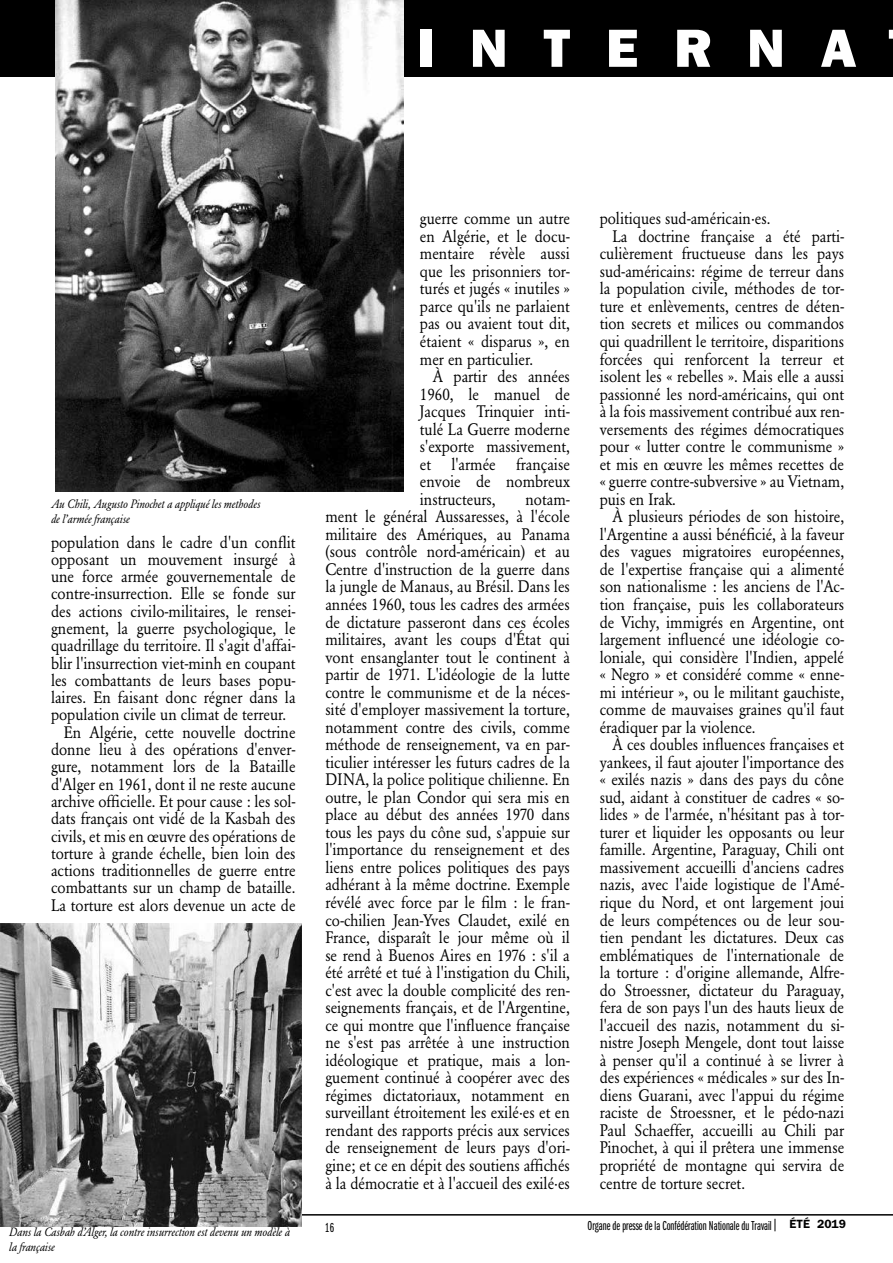
<style>
.page{position:relative;width:893px;height:1263px;background:#fff}
.page>*{position:absolute;margin:0;border:0;box-sizing:border-box;transform-origin:0 0}
.t1{font:54px "ITC Franklin Gothic Std Hvy";letter-spacing:.665em;color:#fff}
.t2{font:16.5px/17.5px "Garamond BE";color:#000;text-align:justify;scale:.91 1}
.t3{font:13.5px "ITC Franklin Gothic Std Bk X Cp";color:#000}
.t4{font:italic 12px/15px "Garamond BE";color:#000;scale:.91 1}
.t5{font:600 12px "ITC Franklin Gothic Std";color:#000}
</style>
<div class="page">
<hr style="left:0;top:1214px;width:893px;height:1px;background:#000">
<svg style="left:775px;top:1219px;width:1px;height:12px"></svg>
<div style="left:0;top:0;width:893px;height:77px;background:#000"></div>
<img style="left:55px;top:0;width:348px;height:491px">
<img style="left:1px;top:923px;width:301px;height:303px">
<h1 class="t1" style="left:417px;top:17px;width:441px">INTERNA</h1>
<p class="t4" style="left:51px;top:497px;width:232px">Au Chili, Augusto Pinochet a appliqué les methodes de l’armée française</p>
<p class="t2" style="left:51px;top:533px;width:270px">population dans le cadre d'un conflit</p>
<p class="t2" style="left:51px;top:550px;width:270px">opposant un mouvement insurgé à</p>
<p class="t2" style="left:51px;top:568px;width:270px">une force armée gouvernementale de</p>
<p class="t2" style="left:51px;top:585px;width:270px">contre-insurrection. Elle se fonde sur</p>
<p class="t2" style="left:51px;top:602px;width:270px">des actions civilo-militaires, le rensei-</p>
<p class="t2" style="left:51px;top:620px;width:270px">gnement, la guerre psychologique, le</p>
<p class="t2" style="left:51px;top:637px;width:270px">quadrillage du territoire. Il s'agit d'affai-</p>
<p class="t2" style="left:51px;top:654px;width:270px">blir l'insurrection viet-minh en coupant</p>
<p class="t2" style="left:51px;top:671px;width:270px">les combattants de leurs bases popu-</p>
<p class="t2" style="left:51px;top:689px;width:270px">laires. En faisant donc régner dans la</p>
<p class="t2" style="left:51px;top:706px;width:260px">population civile un climat de terreur.</p>
<p class="t2" style="left:64px;top:723px;width:256px">En Algérie, cette nouvelle doctrine</p>
<p class="t2" style="left:51px;top:741px;width:270px">donne lieu à des opérations d'enver-</p>
<p class="t2" style="left:51px;top:758px;width:270px">gure, notamment lors de la Bataille</p>
<p class="t2" style="left:51px;top:775px;width:270px">d'Alger en 1961, dont il ne reste aucune</p>
<p class="t2" style="left:51px;top:792px;width:270px">archive officielle. Et pour cause : les sol-</p>
<p class="t2" style="left:51px;top:810px;width:270px">dats français ont vidé de la Kasbah des</p>
<p class="t2" style="left:51px;top:827px;width:270px">civils, et mis en œuvre des opérations de</p>
<p class="t2" style="left:51px;top:844px;width:270px">torture à grande échelle, bien loin des</p>
<p class="t2" style="left:51px;top:862px;width:270px">actions traditionnelles de guerre entre</p>
<p class="t2" style="left:51px;top:879px;width:270px">combattants sur un champ de bataille.</p>
<p class="t2" style="left:51px;top:896px;width:270px">La torture est alors devenue un acte de</p>
<p class="t4" style="left:9px;top:1224px;width:310px">Dans la Casbah d’Alger, la contre insurrection est devenu un modèle à la française</p>
<p class="t2" style="left:420px;top:210px;width:166px">guerre comme un autre en Algérie, et le docu&shy;mentaire révèle aussi que les prisonniers tor&shy;turés et jugés « inutiles » parce qu'ils ne parlaient pas ou avaient tout dit, étaient « disparus », en mer en particulier.</p>
<p class="t2" style="left:420px;top:368px;width:166px;text-indent:13px">À partir des années 1960, le manuel de Jacques Trinquier inti&shy;tulé La Guerre moderne s'exporte massivement, et l'armée française envoie de nombreux instructeurs,</p>
<p class="t2" style="left:325px;top:490px;width:270px;text-indent:200px">notam&shy;ment le général Aussaresses, à l'école militaire des Amériques, au Panama (sous contrôle nord-américain) et au Centre d'instruction de la guerre dans la jungle de Manaus, au Brésil. Dans les années 1960, tous les cadres des armées de dictature passeront dans ces écoles militaires, avant les coups d'État qui vont ensanglanter tout le continent à partir de 1971. L'idéologie de la lutte contre le communisme et de la néces&shy;sité d'employer massivement la torture, notamment contre des civils, comme méthode de renseignement, va en par&shy;ticulier intéresser les futurs cadres de la DINA, la police politique chilienne. En outre, le plan Condor qui sera mis en place au début des années 1970 dans tous les pays du cône sud, s'appuie sur l'importance du renseignement et des liens entre polices politiques des pays adhérant à la même doctrine. Exemple révélé avec force par le film : le fran&shy;co-chilien Jean-Yves Claudet, exilé en France, disparaît le jour même où il se rend à Buenos Aires en 1976 : s'il a été arrêté et tué à l'instigation du Chili, c'est avec la double complicité des ren&shy;seignements français, et de l'Argentine, ce qui montre que l'influence française ne s'est pas arrêtée à une instruction idéologique et pratique, mais a lon&shy;guement continué à coopérer avec des régimes dictatoriaux, notamment en surveillant étroitement les exilé·es et en rendant des rapports précis aux services de renseignement de leurs pays d'ori&shy;gine; et ce en dépit des soutiens affichés à la démocratie et à l'accueil des exilé·es</p>
<p class="t2" style="left:600px;top:210px;width:189px">politiques sud-américain·es.</p>
<p class="t2" style="left:612px;top:227px;width:256px">La doctrine française a été parti-</p>
<p class="t2" style="left:600px;top:245px;width:270px">culièrement fructueuse dans les pays</p>
<p class="t2" style="left:600px;top:263px;width:270px">sud-américains: régime de terreur dans</p>
<p class="t2" style="left:600px;top:280px;width:270px">la population civile, méthodes de tor-</p>
<p class="t2" style="left:600px;top:298px;width:270px">ture et enlèvements, centres de déten-</p>
<p class="t2" style="left:600px;top:315px;width:270px">tion secrets et milices ou commandos</p>
<p class="t2" style="left:600px;top:333px;width:270px">qui quadrillent le territoire, disparitions</p>
<p class="t2" style="left:600px;top:350px;width:270px">forcées qui renforcent la terreur et</p>
<p class="t2" style="left:600px;top:368px;width:270px">isolent les « rebelles ». Mais elle a aussi</p>
<p class="t2" style="left:600px;top:385px;width:270px">passionné les nord-américains, qui ont</p>
<p class="t2" style="left:600px;top:403px;width:270px">à la fois massivement contribué aux ren-</p>
<p class="t2" style="left:600px;top:420px;width:270px">versements des régimes démocratiques</p>
<p class="t2" style="left:600px;top:438px;width:270px">pour « lutter contre le communisme »</p>
<p class="t2" style="left:600px;top:455px;width:270px">et mis en œuvre les mêmes recettes de</p>
<p class="t2" style="left:600px;top:473px;width:270px">« guerre contre-subversive » au Vietnam,</p>
<p class="t2" style="left:600px;top:490px;width:85px">puis en Irak.</p>
<p class="t2" style="left:612px;top:508px;width:256px">À plusieurs périodes de son histoire,</p>
<p class="t2" style="left:600px;top:525px;width:270px">l'Argentine a aussi bénéficié, à la faveur</p>
<p class="t2" style="left:600px;top:543px;width:270px">des vagues migratoires européennes,</p>
<p class="t2" style="left:600px;top:560px;width:270px">de l'expertise française qui a alimenté</p>
<p class="t2" style="left:600px;top:578px;width:270px">son nationalisme : les anciens de l'Ac-</p>
<p class="t2" style="left:600px;top:596px;width:270px">tion française, puis les collaborateurs</p>
<p class="t2" style="left:600px;top:613px;width:270px">de Vichy, immigrés en Argentine, ont</p>
<p class="t2" style="left:600px;top:631px;width:270px">largement influencé une idéologie co-</p>
<p class="t2" style="left:600px;top:648px;width:270px">loniale, qui considère l'Indien, appelé</p>
<p class="t2" style="left:600px;top:666px;width:270px">« Negro » et considéré comme « enne-</p>
<p class="t2" style="left:600px;top:683px;width:270px">mi intérieur », ou le militant gauchiste,</p>
<p class="t2" style="left:600px;top:701px;width:270px">comme de mauvaises graines qu'il faut</p>
<p class="t2" style="left:600px;top:718px;width:173px">éradiquer par la violence.</p>
<p class="t2" style="left:612px;top:736px;width:256px">À ces doubles influences françaises et</p>
<p class="t2" style="left:600px;top:753px;width:270px">yankees, il faut ajouter l'importance des</p>
<p class="t2" style="left:600px;top:771px;width:270px">« exilés nazis » dans des pays du cône</p>
<p class="t2" style="left:600px;top:788px;width:270px">sud, aidant à constituer de cadres « so-</p>
<p class="t2" style="left:600px;top:806px;width:270px">lides » de l'armée, n'hésitant pas à tor-</p>
<p class="t2" style="left:600px;top:823px;width:270px">turer et liquider les opposants ou leur</p>
<p class="t2" style="left:600px;top:841px;width:270px">famille. Argentine, Paraguay, Chili ont</p>
<p class="t2" style="left:600px;top:859px;width:270px">massivement accueilli d'anciens cadres</p>
<p class="t2" style="left:600px;top:876px;width:270px">nazis, avec l'aide logistique de l'Amé-</p>
<p class="t2" style="left:600px;top:894px;width:270px">rique du Nord, et ont largement joui</p>
<p class="t2" style="left:600px;top:911px;width:270px">de leurs compétences ou de leur sou-</p>
<p class="t2" style="left:600px;top:929px;width:270px">tien pendant les dictatures. Deux cas</p>
<p class="t2" style="left:600px;top:946px;width:270px">emblématiques de l'internationale de</p>
<p class="t2" style="left:600px;top:964px;width:270px">la torture : d'origine allemande, Alfre-</p>
<p class="t2" style="left:600px;top:981px;width:270px">do Stroessner, dictateur du Paraguay,</p>
<p class="t2" style="left:600px;top:999px;width:270px">fera de son pays l'un des hauts lieux de</p>
<p class="t2" style="left:600px;top:1016px;width:270px">l'accueil des nazis, notamment du si-</p>
<p class="t2" style="left:600px;top:1034px;width:270px">nistre Joseph Mengele, dont tout laisse</p>
<p class="t2" style="left:600px;top:1051px;width:270px">à penser qu'il a continué à se livrer à</p>
<p class="t2" style="left:600px;top:1069px;width:270px">des expériences « médicales » sur des In-</p>
<p class="t2" style="left:600px;top:1086px;width:270px">diens Guarani, avec l'appui du régime</p>
<p class="t2" style="left:600px;top:1104px;width:270px">raciste de Stroessner, et le pédo-nazi</p>
<p class="t2" style="left:600px;top:1121px;width:270px">Paul Schaeffer, accueilli au Chili par</p>
<p class="t2" style="left:600px;top:1139px;width:270px">Pinochet, à qui il prêtera une immense</p>
<p class="t2" style="left:600px;top:1157px;width:270px">propriété de montagne qui servira de</p>
<p class="t2" style="left:600px;top:1174px;width:161px">centre de torture secret.</p>
<p class="t3" style="left:325px;top:1220px;width:10px">16</p>
<p class="t3" style="left:588px;top:1219px;width:186px">Organe de presse de la Confédération Nationale du Travail</p>
<p class="t5" style="left:790px;top:1217px;width:58px">ÉTÉ 2019</p>
</div>
